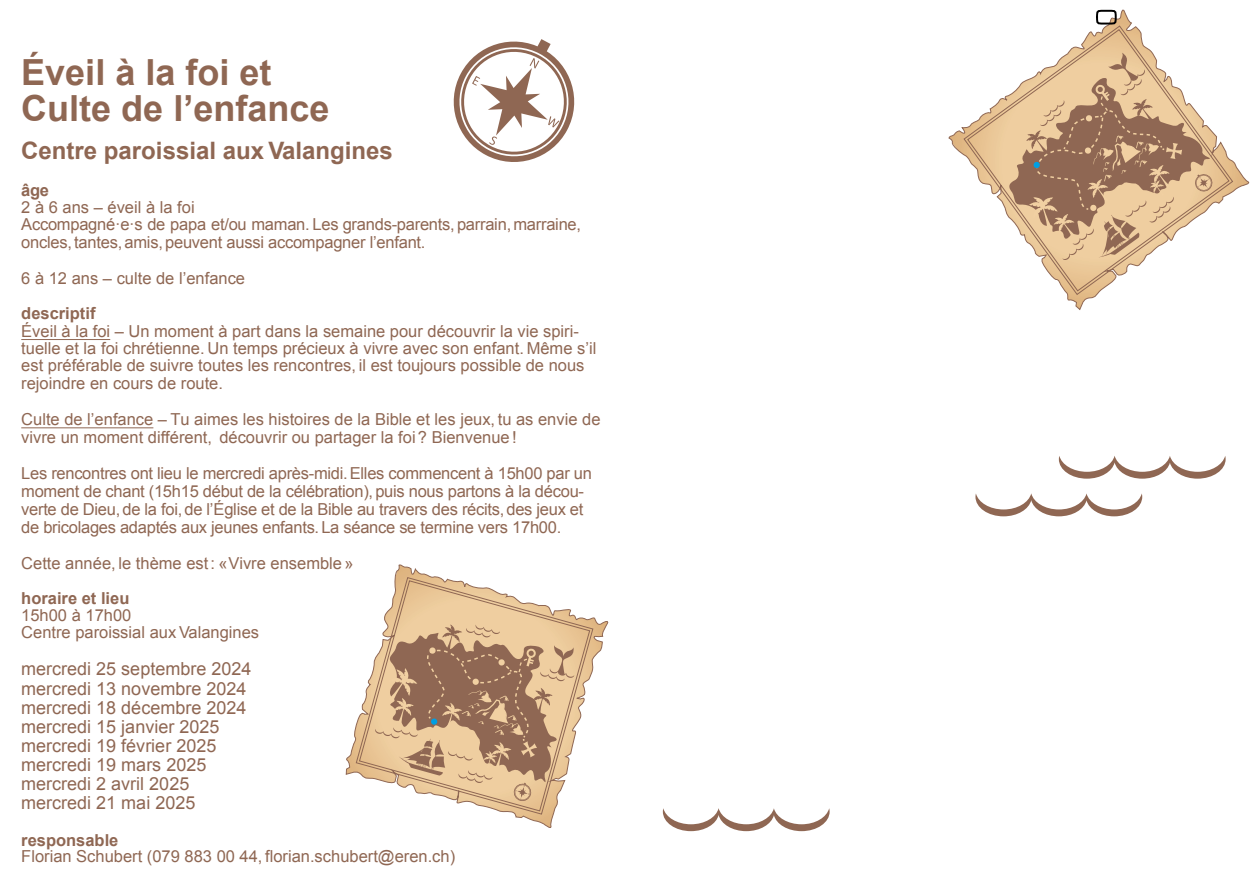
<style>
.page{position:relative;width:1259px;height:893px;background:#fff}
.page>*{position:absolute;margin:0;border:0;box-sizing:border-box;transform-origin:0 0}
.t1{font:700 36px/36px "Arial";color:#8f6753}
.t2{font:700 24px "Arial";color:#8f6753}
.t3{font:18px/19.2px "Arial";color:#8f6753}
.t4{font:16.5px/18px "Arial";color:#8f6753}
.t5{font:700 16.5px "Arial";color:#8f6753}
</style>
<div class="page">
<svg style="left:345px;top:564px;width:264px;height:264px"></svg>
<svg style="left:356px;top:577px;width:237px;height:238px"></svg>
<svg style="left:375px;top:624px;width:200px;height:178px;background:#c6a383"></svg>
<svg style="left:453px;top:39px;width:122px;height:123px"></svg>
<svg style="left:948px;top:9px;width:302px;height:301px"></svg>
<svg style="left:963px;top:25px;width:270px;height:270px"></svg>
<svg style="left:1007px;top:53px;width:208px;height:207px"></svg>
<svg style="left:1059px;top:456px;width:166px;height:23px"></svg>
<svg style="left:975px;top:493px;width:167px;height:23px"></svg>
<svg style="left:663px;top:808px;width:166px;height:23px"></svg>
<hr style="left:21px;top:427px;width:132px;height:1px;background:#8f6753">
<hr style="left:21px;top:339px;width:89px;height:1px;background:#8f6753">
<div style="left:1096px;top:10px;width:20px;height:15px;border:2px solid #000;border-radius:6px"></div>
<h1 class="t1" style="left:21px;top:56px;width:310px">Éveil à la foi et<br>Culte de l’enfance</h1>
<h2 class="t2" style="left:21px;top:135px;width:373px">Centre paroissial aux Valangines</h2>
<p class="t5" style="left:21px;top:179px;width:29px">âge</p>
<p class="t4" style="left:21px;top:199px;width:561px;line-height:17.2px">2 à 6 ans – éveil à la foi<br>Accompagné·e·s de papa et/ou maman. Les grands-parents,parrain,marraine, oncles, tantes, amis, peuvent aussi accompagner l’enfant.</p>
<p class="t4" style="left:21px;top:269px;width:225px">6 à 12 ans – culte de l’enfance</p>
<p class="t5" style="left:21px;top:302px;width:76px">descriptif</p>
<p class="t4" style="left:21px;top:322px;width:576px;line-height:17.4px">Éveil à la foi – Un moment à part dans la semaine pour découvrir la vie spiri&shy;tuelle et la foi chrétienne. Un temps précieux à vivre avec son enfant. Même s’il est préférable de suivre toutes les rencontres, il est toujours possible de nous rejoindre en cours de route.</p>
<p class="t4" style="left:21px;top:410px;width:581px">Culte de l’enfance – Tu aimes les histoires de la Bible et les jeux, tu as envie de vivre un moment différent, découvrir ou partager la foi ? Bienvenue !</p>
<p class="t4" style="left:21px;top:464px;width:572px">Les rencontres ont lieu le mercredi après-midi. Elles commencent à 15h00 par un moment de chant (15h15 début de la célébration),puis nous partons à la décou&shy;verte de Dieu,de la foi,de l’Église et de la Bible au travers des récits,des jeux et de bricolages adaptés aux jeunes enfants. La séance se termine vers 17h00.</p>
<p class="t4" style="left:21px;top:554px;width:334px">Cette année, le thème est : « Vivre ensemble »</p>
<p class="t5" style="left:21px;top:588px;width:110px">horaire et lieu</p>
<p class="t4" style="left:21px;top:607px;width:239px;line-height:16.8px">15h00 à 17h00<br>Centre paroissial aux Valangines</p>
<p class="t3" style="left:21px;top:660px;width:232px">mercredi 25 septembre 2024 mercredi 13 novembre 2024 mercredi 18 décembre 2024 mercredi 15 janvier 2025 mercredi 19 février 2025 mercredi 19 mars 2025 mercredi 2 avril 2025 mercredi 21 mai 2025</p>
<p class="t5" style="left:21px;top:829px;width:99px">responsable</p>
<p class="t4" style="left:21px;top:847px;width:435px">Florian Schubert (079 883 00 44, florian.schubert@eren.ch)</p>
</div>
